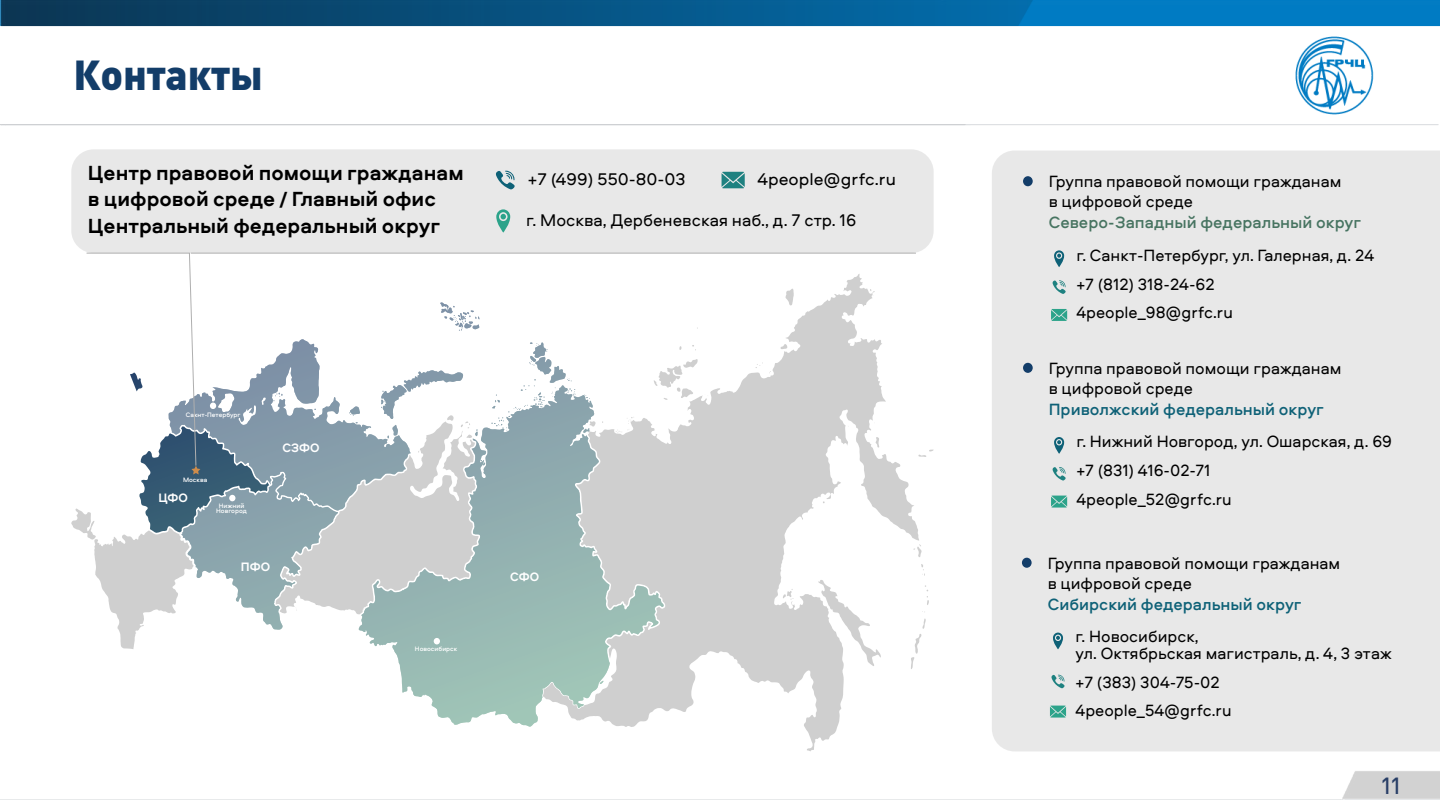
<style>
.page{position:relative;width:1440px;height:810px;background:#fff}
.page>*{position:absolute;margin:0;border:0;box-sizing:border-box;transform-origin:0 0}
.t1{font:900 41.4px "DIN Pro";color:#133d69}
.t2{font:24.75px "Aeroport";color:#293f67}
.t3{font:700 21.3px/26.2px "Aeroport";color:#000;scale:.96 1}
.t4{font:17.55px "Aeroport";color:#000;scale:.96 1}
.t5{font:17.55px "Aeroport";color:#000}
.t6{font:16.95px/28.9px "Aeroport";color:#000;scale:.96 1}
.t7{font:500 16.95px "Aeroport";color:#0e6177;scale:.96 1}
.t8{font:500 16.95px "Aeroport";color:#477461;scale:.96 1}
.t9{font:700 12.67px "Aeroport";color:#fff;scale:.96 1}
.t10{font:500 6.68px/5.6px "Aeroport";color:#fff;text-align:center;scale:.96 1}
</style>
<div class="page">
<img style="left:0;top:0;width:1440px;height:800px">
<div style="left:992px;top:151px;width:448px;height:600px;background:#e8e8e8"></div>
<div style="left:71px;top:149px;width:863px;height:104px;background:#e8e8e8;border-radius:23px"></div>
<svg style="left:359px;top:649px;width:184px;height:78px;fill:#9ec3b7"></svg>
<svg style="left:919px;top:618px;width:7px;height:52px"></svg>
<svg style="left:922px;top:585px;width:7px;height:27px"></svg>
<svg style="left:921px;top:564px;width:4px;height:12px"></svg>
<svg style="left:919px;top:544px;width:3px;height:14px"></svg>
<svg style="left:543px;top:274px;width:376px;height:477px;fill:#cfcfcf"></svg>
<svg style="left:918px;top:449px;width:16px;height:8px"></svg>
<svg style="left:786px;top:288px;width:8px;height:18px"></svg>
<svg style="left:780px;top:343px;width:8px;height:6px"></svg>
<svg style="left:756px;top:362px;width:7px;height:6px"></svg>
<svg style="left:653px;top:359px;width:45px;height:41px"></svg>
<svg style="left:679px;top:346px;width:3px;height:4px"></svg>
<svg style="left:692px;top:345px;width:4px;height:5px"></svg>
<svg style="left:615px;top:417px;width:19px;height:17px"></svg>
<svg style="left:582px;top:421px;width:14px;height:12px"></svg>
<svg style="left:875px;top:437px;width:4px;height:11px"></svg>
<svg style="left:71px;top:252px;width:505px;height:397px"></svg>
<hr style="left:191px;top:253px;width:725px;height:1px;background:#afafaf">
<svg style="left:496px;top:209px;width:14px;height:24px"></svg>
<div style="left:1023px;top:363px;width:10px;height:10px;background:#133d69;border-radius:50%"></div>
<svg style="left:1052px;top:467px;width:14px;height:14px"></svg>
<svg style="left:1054px;top:437px;width:10px;height:17px"></svg>
<svg style="left:1051px;top:496px;width:16px;height:12px"></svg>
<div style="left:1023px;top:176px;width:10px;height:10px;background:#133d69;border-radius:50%"></div>
<svg style="left:1052px;top:280px;width:14px;height:14px"></svg>
<svg style="left:1054px;top:250px;width:10px;height:17px"></svg>
<svg style="left:1051px;top:309px;width:16px;height:12px"></svg>
<div style="left:1022px;top:558px;width:10px;height:10px;background:#133d69;border-radius:50%"></div>
<svg style="left:1051px;top:675px;width:14px;height:13px"></svg>
<svg style="left:1053px;top:633px;width:10px;height:16px"></svg>
<svg style="left:1050px;top:706px;width:16px;height:12px"></svg>
<svg style="left:496px;top:170px;width:19px;height:19px"></svg>
<svg style="left:722px;top:172px;width:23px;height:16px"></svg>
<h1 class="t1" style="left:74px;top:39px;width:191px">Контакты</h1>
<p class="t3" style="left:88px;top:159px;width:393px">Центр правовой помощи гражданам в цифровой среде / Главный офис<br>Центральный федеральный округ</p>
<p class="t5" style="left:528px;top:167px;width:159px">+7 (499) 550-80-03</p>
<p class="t5" style="left:758px;top:167px;width:140px">4people@grfc.ru</p>
<p class="t4" style="left:526px;top:208px;width:345px">г. Москва, Дербеневская наб., д. 7 стр. 16</p>
<p class="t10" style="left:186px;top:412px;width:59px">Сакнт-Петербург</p>
<p class="t10" style="left:183px;top:477px;width:27px">Москва</p>
<p class="t9" style="left:159px;top:488px;width:32px">ЦФО</p>
<p class="t10" style="left:216px;top:502px;width:34px">Нижний<br>Новгород</p>
<p class="t9" style="left:282px;top:438px;width:40px">СЗФО</p>
<p class="t9" style="left:241px;top:558px;width:32px">ПФО</p>
<p class="t10" style="left:415px;top:645px;width:46px">Новосибирск</p>
<p class="t9" style="left:510px;top:568px;width:32px">СФО</p>
<p class="t6" style="left:1049px;top:170px;width:306px;line-height:20.4px">Группа правовой помощи гражданам в цифровой среде</p>
<p class="t8" style="left:1049px;top:210px;width:327px">Северо-Западный федеральный округ</p>
<p class="t6" style="left:1076px;top:240px;width:312px">г. Санкт-Петербург, ул. Галерная, д. 24 +7 (812) 318-24-62<br>4people_98@grfc.ru</p>
<p class="t6" style="left:1049px;top:357px;width:306px;line-height:20.4px">Группа правовой помощи гражданам в цифровой среде</p>
<p class="t7" style="left:1049px;top:397px;width:288px">Приволжский федеральный округ</p>
<p class="t6" style="left:1076px;top:426px;width:330px">г. Нижний Новгород, ул. Ошарская, д. 69 +7 (831) 416-02-71<br>4people_52@grfc.ru</p>
<p class="t6" style="left:1048px;top:552px;width:306px;line-height:20.4px">Группа правовой помощи гражданам в цифровой среде</p>
<p class="t7" style="left:1048px;top:592px;width:266px">Сибирский федеральный округ</p>
<p class="t6" style="left:1076px;top:627px;width:331px;line-height:17px">г. Новосибирск,<br>ул. Октябрьская магистраль, д. 4, 3 этаж</p>
<p class="t6" style="left:1076px;top:667px;width:164px">+7 (383) 304-75-02<br>4people_54@grfc.ru</p>
<h2 class="t2" style="left:1381px;top:769px;width:21px">11</h2>
</div>
